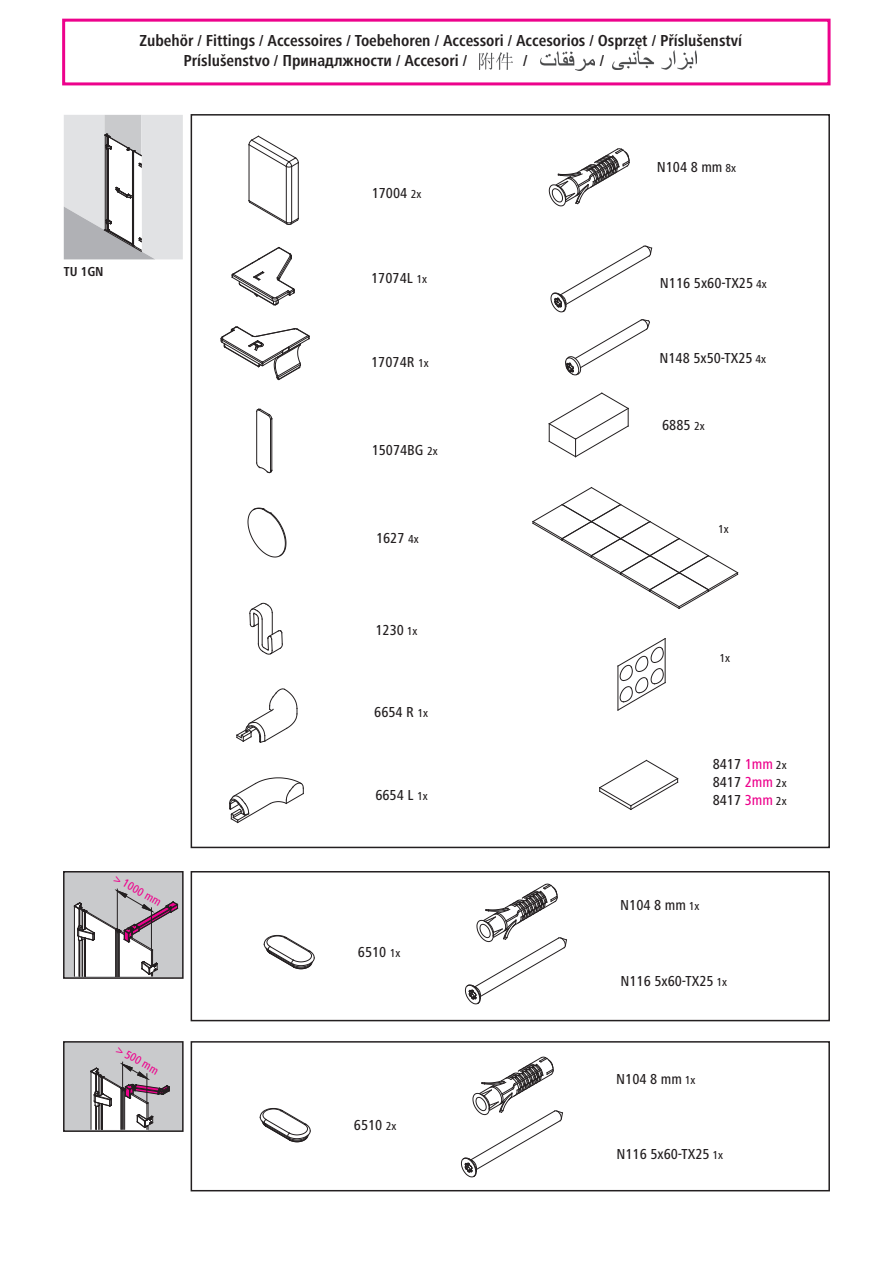
<style>
.page{position:relative;width:893px;height:1263px;background:#fff}
.page>*{position:absolute;margin:0;border:0;box-sizing:border-box;transform-origin:0 0}
.t1{font:700 condensed 16.5px/19.8px "Frutiger Next LTW1 G";color:#231f20}
.t2{font:500 condensed 15px/18px "Frutiger Next LTW1 G";color:#231f20;text-align:justify}
.t3{font:700 condensed 13.5px "Frutiger Next LTW1 G";color:#231f20}
.t4{font:500 condensed 12px "Frutiger Next LTW1 G";color:#ed028c}
.t5{font:500 condensed 12px "Frutiger Next LTW1 G";color:#231f20}
.s1{font-size:12px}
.s2{color:#ed028c}
</style>
<div class="page">
<svg style="left:551px;top:246px;width:101px;height:66px"></svg>
<svg style="left:565px;top:319px;width:85px;height:56px"></svg>
<hr style="left:256px;top:411px;width:1px;height:52px;background:#231f20">
<svg style="left:256px;top:462px;width:16px;height:11px"></svg>
<hr style="left:270px;top:419px;width:1px;height:52px;background:#231f20">
<hr style="left:272px;top:419px;width:1px;height:51px;background:#231f20">
<svg style="left:256px;top:409px;width:16px;height:11px"></svg>
<svg style="left:221px;top:326px;width:89px;height:54px"></svg>
<svg style="left:232px;top:247px;width:63px;height:58px"></svg>
<svg style="left:249px;top:603px;width:34px;height:51px"></svg>
<svg style="left:617px;top:638px;width:49px;height:73px"></svg>
<svg style="left:248px;top:508px;width:38px;height:49px"></svg>
<hr style="left:291px;top:166px;width:1px;height:56px;background:#231f20">
<hr style="left:286px;top:166px;width:1px;height:56px;background:#231f20">
<svg style="left:549px;top:148px;width:81px;height:58px"></svg>
<hr style="left:298px;top:163px;width:1px;height:55px;background:#231f20">
<hr style="left:249px;top:145px;width:1px;height:56px;background:#231f20">
<svg style="left:549px;top:393px;width:80px;height:64px"></svg>
<svg style="left:248px;top:136px;width:51px;height:31px"></svg>
<svg style="left:532px;top:487px;width:206px;height:122px"></svg>
<svg style="left:248px;top:200px;width:51px;height:25px"></svg>
<svg style="left:236px;top:688px;width:62px;height:55px"></svg>
<svg style="left:229px;top:777px;width:75px;height:46px"></svg>
<svg style="left:599px;top:760px;width:79px;height:50px"></svg>
<svg style="left:264px;top:935px;width:51px;height:34px"></svg>
<svg style="left:465px;top:884px;width:102px;height:120px"></svg>
<div style="left:63px;top:871px;width:121px;height:108px;background:#c9cacc;border:2px solid #231f20"></div>
<hr style="left:117px;top:889px;width:1px;height:44px;background:#231f20">
<svg style="left:74px;top:890px;width:104px;height:86px"></svg>
<div style="left:63px;top:1041px;width:121px;height:91px;background:#c9cacc;border:2px solid #231f20"></div>
<hr style="left:122px;top:1062px;width:1px;height:30px;background:#231f20">
<svg style="left:91px;top:1063px;width:79px;height:67px"></svg>
<div style="left:62px;top:19px;width:768px;height:66px;border:3px solid #ed028c"></div>
<img style="left:479px;top:52px;width:34px;height:17px">
<img style="left:541px;top:51px;width:53px;height:20px">
<img style="left:612px;top:50px;width:85px;height:20px">
<svg style="left:64px;top:115px;width:119px;height:144px"></svg>
<div style="left:191px;top:871px;width:639px;height:150px;border:2px solid #231f20"></div>
<div style="left:191px;top:1041px;width:639px;height:150px;border:2px solid #231f20"></div>
<svg style="left:260px;top:1108px;width:51px;height:34px"></svg>
<svg style="left:461px;top:1057px;width:102px;height:120px"></svg>
<p class="t1" style="left:184px;top:31px;width:560px;text-indent:-44px">Zubehör / Fittings / Accessoires / Toebehoren / Accessori / Accesorios / Osprzęt / Příslušenství<br>Príslušenstvo / Принадлжности / Accesori /</p>
<p class="t1" style="left:523px;top:51px;width:6px">/</p>
<p class="t1" style="left:600px;top:51px;width:6px">/</p>
<p class="t3" style="left:64px;top:264px;width:41px">TU 1GN</p>
<p class="t4" style="left:119px;top:871px;width:54px;rotate:30deg">&gt; 1000 mm</p>
<p class="t4" style="left:121px;top:1042px;width:48px;rotate:30deg">&gt; 500 mm</p>
<p class="t2" style="left:372px;top:184px;width:51px">17004 <span class="s1">2x</span></p>
<p class="t2" style="left:371px;top:269px;width:57px">17074L <span class="s1">1x</span></p>
<p class="t2" style="left:371px;top:353px;width:59px">17074R <span class="s1">1x</span></p>
<p class="t2" style="left:372px;top:441px;width:68px">15074BG <span class="s1">2x</span></p>
<p class="t2" style="left:376px;top:529px;width:44px">1627 <span class="s1">4x</span></p>
<p class="t2" style="left:375px;top:621px;width:44px">1230 <span class="s1">1x</span></p>
<p class="t2" style="left:374px;top:703px;width:55px">6654 R <span class="s1">1x</span></p>
<p class="t2" style="left:375px;top:786px;width:54px">6654 L <span class="s1">1x</span></p>
<p class="t2" style="left:358px;top:943px;width:44px">6510 <span class="s1">1x</span></p>
<p class="t2" style="left:354px;top:1116px;width:44px">6510 <span class="s1">2x</span></p>
<p class="t2" style="left:657px;top:158px;width:81px">N104 8 mm <span class="s1">8x</span></p>
<p class="t2" style="left:660px;top:274px;width:108px">N116 5x60-TX25 <span class="s1">4x</span></p>
<p class="t2" style="left:659px;top:349px;width:108px">N148 5x50-TX25 <span class="s1">4x</span></p>
<p class="t2" style="left:662px;top:416px;width:44px">6885 <span class="s1">2x</span></p>
<p class="t5" style="left:718px;top:523px;width:12px">1x</p>
<p class="t5" style="left:720px;top:652px;width:12px">1x</p>
<p class="t2" style="left:713px;top:755px;width:75px">8417 <span class="s2">1mm</span> <span class="s1">2x </span>8417 <span class="s2">2mm</span> <span class="s1">2x </span>8417 <span class="s2">3mm</span> <span class="s1">2x</span></p>
<p class="t2" style="left:620px;top:896px;width:81px">N104 8 mm <span class="s1">1x</span></p>
<p class="t2" style="left:620px;top:972px;width:108px">N116 5x60-TX25 <span class="s1">1x</span></p>
<p class="t2" style="left:616px;top:1069px;width:81px">N104 8 mm <span class="s1">1x</span></p>
<p class="t2" style="left:616px;top:1145px;width:108px">N116 5x60-TX25 <span class="s1">1x</span></p>
</div>
